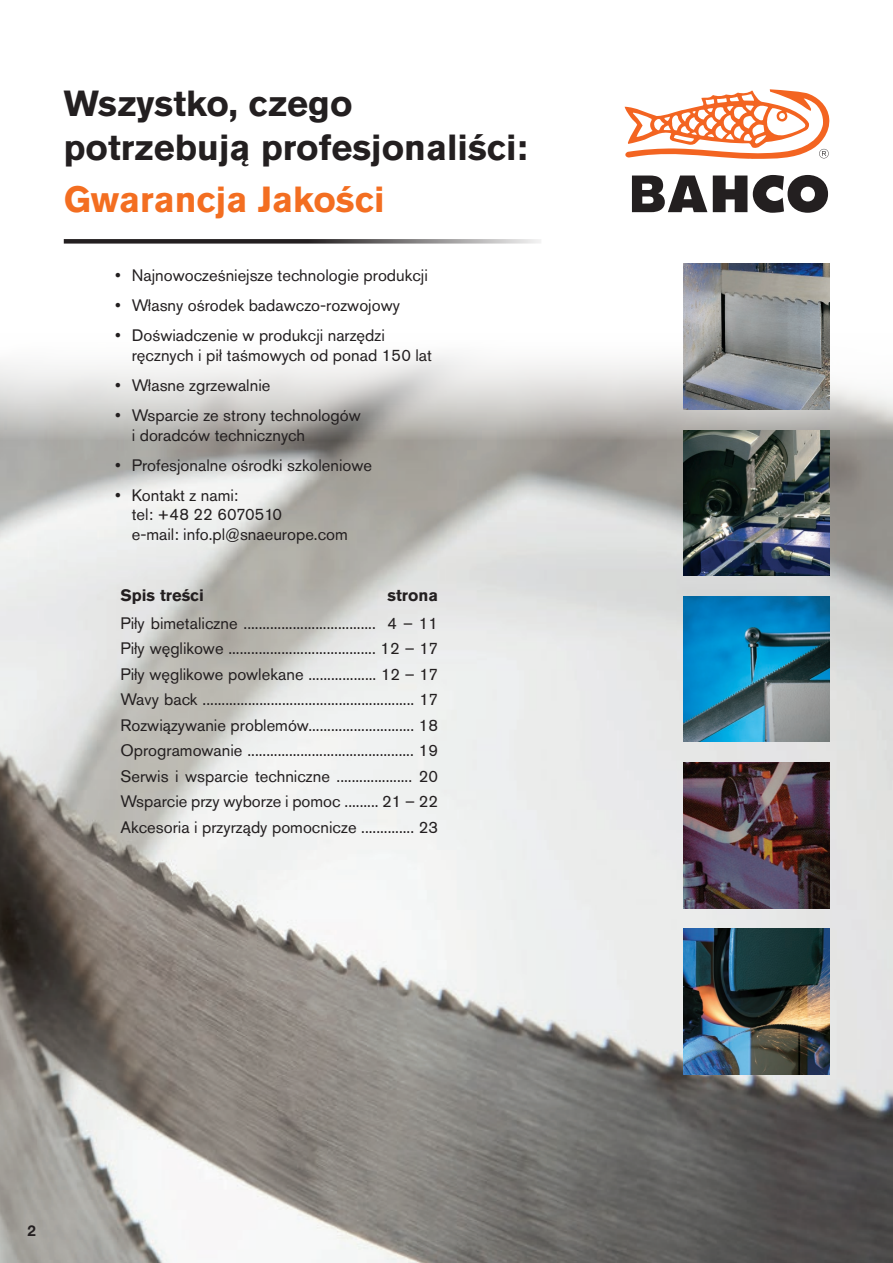
<style>
.page{position:relative;width:893px;height:1263px;background:#fff}
.page>*{position:absolute;margin:0;border:0;box-sizing:border-box;transform-origin:0 0}
.t1{font:700 36px/43.2px "Akzidenz Grotesk Pro";color:#231f20}
.t2{font:700 36px "Akzidenz Grotesk Pro";color:#f36e21}
.t3{font:16.5px/25.5px "Akzidenz Grotesk Pro";color:#231f20}
.t4{font:700 16.5px "Akzidenz Grotesk Pro";color:#231f20}
.t5{font:700 15px "Helvetica Neue LT Pro";color:#231f20}
.s1{font-family:"Times New Roman";font-size:18px}
</style>
<div class="page">
<img style="left:0;top:330px;width:893px;height:933px">
<svg style="left:753px;top:175px;width:75px;height:38px"></svg>
<svg style="left:713px;top:176px;width:34px;height:36px"></svg>
<svg style="left:632px;top:176px;width:75px;height:36px"></svg>
<svg style="left:625px;top:89px;width:205px;height:70px"></svg>
<img style="left:684px;top:264px;width:145px;height:145px">
<img style="left:684px;top:430px;width:145px;height:146px">
<img style="left:684px;top:596px;width:145px;height:146px">
<img style="left:684px;top:762px;width:145px;height:146px">
<img style="left:684px;top:929px;width:145px;height:145px">
<svg style="left:64px;top:239px;width:477px;height:5px;background:#666364"></svg>
<h1 class="t1" style="left:64px;top:82px;width:465px">Wszystko, czego potrzebują profesjonaliści:</h1>
<h1 class="t2" style="left:64px;top:176px;width:322px">Gwarancja Jakości</h1>
<p class="t3" style="left:115px;top:263px;width:314px"><span class="s1">•</span> Najnowocześniejsze technologie produkcji</p>
<p class="t3" style="left:115px;top:293px;width:287px"><span class="s1">•</span> Własny ośrodek badawczo-rozwojowy</p>
<p class="t3" style="left:132px;top:326px;width:302px;line-height:19.8px;text-indent:-17px"><span class="s1">•</span> Doświadczenie w produkcji narzędzi ręcznych i pił taśmowych od ponad 150 lat</p>
<p class="t3" style="left:115px;top:373px;width:157px"><span class="s1">•</span> Własne zgrzewalnie</p>
<p class="t3" style="left:132px;top:406px;width:231px;line-height:19.5px;text-indent:-17px"><span class="s1">•</span> Wsparcie ze strony technologów i doradców technicznych</p>
<p class="t3" style="left:115px;top:452px;width:259px"><span class="s1">•</span> Profesjonalne ośrodki szkoleniowe</p>
<p class="t3" style="left:132px;top:485px;width:218px;line-height:19.8px;text-indent:-17px"><span class="s1">•</span> Kontakt z nami:<br>tel: +48 22 6070510<br>e-mail: info.pl@snaeurope.com</p>
<p class="t4" style="left:120px;top:585px;width:85px">Spis treści</p>
<p class="t4" style="left:387px;top:585px;width:52px">strona</p>
<p class="t3" style="left:120px;top:610px;width:319px;text-align:justify">Piły bimetaliczne ................................... 4 – 11<br>Piły węglikowe ....................................... 12 – 17<br>Piły węglikowe powlekane .................. 12 – 17<br>Wavy back ........................................................ 17<br>Rozwiązywanie problemów............................ 18<br>Oprogramowanie ............................................ 19<br>Serwis i wsparcie techniczne .................... 20<br>Wsparcie przy wyborze i pomoc ......... 21 – 22<br>Akcesoria i przyrządy pomocnicze .............. 23</p>
<p class="t5" style="left:28px;top:1221px;width:10px">2</p>
</div>
